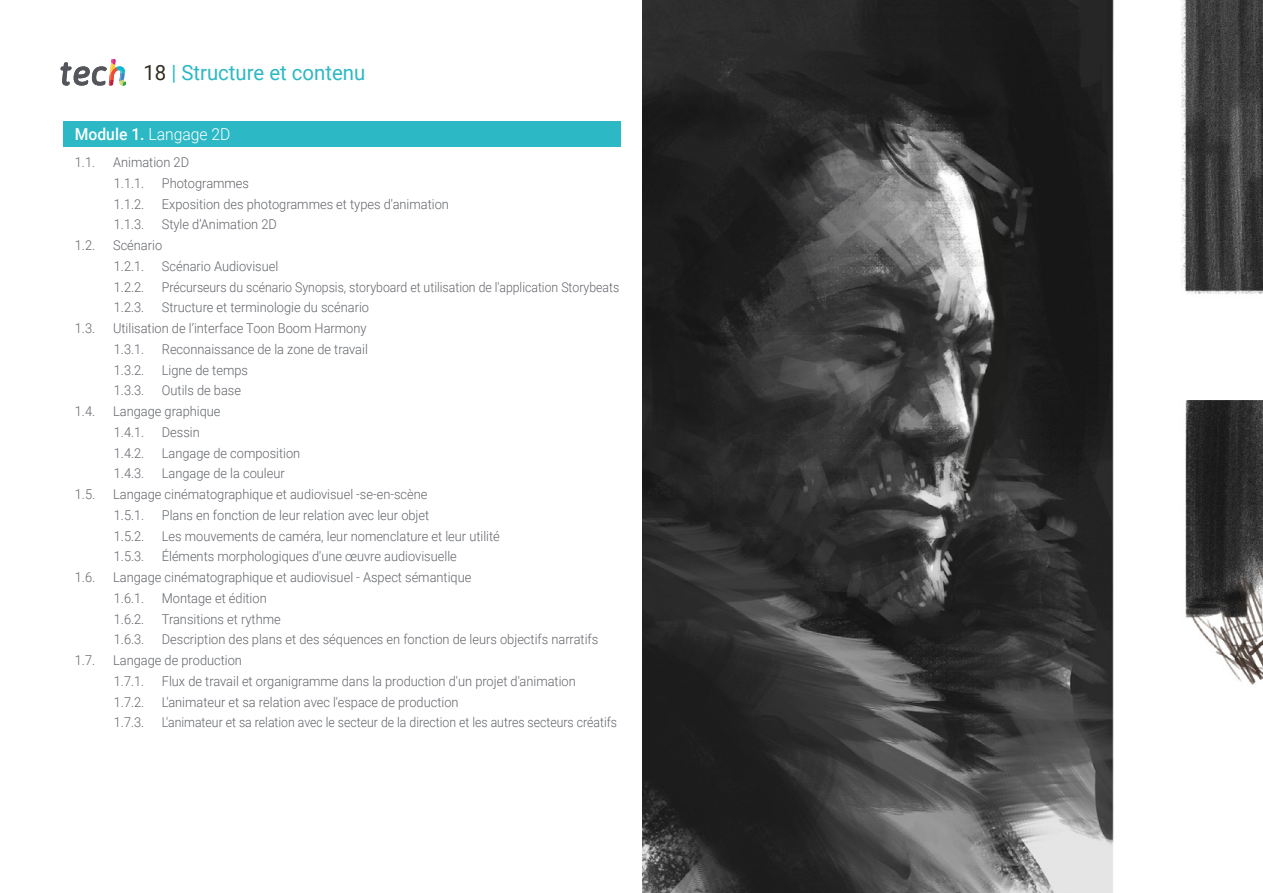
<style>
.page{position:relative;width:1263px;height:893px;background:#fff}
.page>*{position:absolute;margin:0;border:0;box-sizing:border-box;transform-origin:0 0}
.t1{font:21px "Roboto";color:#2db8c5}
.t2{font:300 16.5px "Roboto";color:#fff;scale:.95 1}
.t3{font:300 13.5px/20.7px "Roboto";color:#61646a;scale:.95 1}
.t4{font:300 13.5px "Roboto";color:#61646a;scale:.91 1}
.s1{color:#312e20}
.s2{font-weight:500}
</style>
<div class="page">
<img style="left:642px;top:0;width:621px;height:893px">
<div style="left:64px;top:121px;width:557px;height:25px;background:#2db8c5"></div>
<svg style="left:61px;top:59px;width:65px;height:27px"></svg>
<h1 class="t1" style="left:144px;top:57px;width:223px"><span class="s1">18</span> | Structure et contenu</h1>
<p class="t2" style="left:75px;top:123px;width:165px"><span class="s2">Module 1.</span> Langage 2D</p>
<p class="t3" style="left:75px;top:151px;width:23px">1.1.</p>
<p class="t3" style="left:113px;top:151px;width:81px">Animation 2D<br>1.1.1.</p>
<p class="t3" style="left:162px;top:172px;width:93px">Photogrammes</p>
<p class="t3" style="left:114px;top:193px;width:34px">1.1.2.</p>
<p class="t3" style="left:162px;top:193px;width:304px">Exposition des photogrammes et types d'animation</p>
<p class="t3" style="left:114px;top:214px;width:34px">1.1.3.</p>
<p class="t3" style="left:162px;top:214px;width:123px">Style d’Animation 2D</p>
<p class="t3" style="left:75px;top:234px;width:23px">1.2.</p>
<p class="t3" style="left:113px;top:234px;width:53px">Scénario<br>1.2.1.</p>
<p class="t3" style="left:162px;top:255px;width:124px">Scénario Audiovisuel</p>
<p class="t3" style="left:114px;top:276px;width:34px">1.2.2.</p>
<p class="t4" style="left:162px;top:277px;width:504px">Précurseurs du scénario Synopsis, storyboard et utilisation de l'application Storybeats</p>
<p class="t3" style="left:114px;top:297px;width:34px">1.2.3.</p>
<p class="t3" style="left:162px;top:297px;width:220px">Structure et terminologie du scénario</p>
<p class="t3" style="left:75px;top:317px;width:23px">1.3.</p>
<p class="t3" style="left:113px;top:317px;width:268px">Utilisation de l’interface Toon Boom Harmony<br>1.3.1.</p>
<p class="t3" style="left:162px;top:338px;width:218px">Reconnaissance de la zone de travail</p>
<p class="t3" style="left:114px;top:359px;width:34px">1.3.2.</p>
<p class="t3" style="left:162px;top:359px;width:92px">Ligne de temps</p>
<p class="t3" style="left:114px;top:380px;width:34px">1.3.3.</p>
<p class="t3" style="left:162px;top:380px;width:85px">Outils de base</p>
<p class="t3" style="left:75px;top:400px;width:23px">1.4.</p>
<p class="t3" style="left:113px;top:400px;width:115px">Langage graphique<br>1.4.1.</p>
<p class="t3" style="left:162px;top:421px;width:41px">Dessin</p>
<p class="t3" style="left:114px;top:442px;width:34px">1.4.2.</p>
<p class="t3" style="left:162px;top:442px;width:147px">Langage de composition</p>
<p class="t3" style="left:114px;top:463px;width:34px">1.4.3.</p>
<p class="t3" style="left:162px;top:463px;width:131px">Langage de la couleur</p>
<p class="t3" style="left:75px;top:483px;width:23px">1.5.</p>
<p class="t3" style="left:113px;top:483px;width:332px">Langage cinématographique et audiovisuel -se-en-scène<br>1.5.1.</p>
<p class="t3" style="left:162px;top:504px;width:283px">Plans en fonction de leur relation avec leur objet</p>
<p class="t3" style="left:114px;top:525px;width:34px">1.5.2.</p>
<p class="t3" style="left:162px;top:525px;width:357px">Les mouvements de caméra, leur nomenclature et leur utilité</p>
<p class="t3" style="left:114px;top:546px;width:34px">1.5.3.</p>
<p class="t3" style="left:162px;top:546px;width:312px">Éléments morphologiques d'une œuvre audiovisuelle</p>
<p class="t3" style="left:75px;top:566px;width:23px">1.6.</p>
<p class="t3" style="left:113px;top:566px;width:379px">Langage cinématographique et audiovisuel - Aspect sémantique<br>1.6.1.</p>
<p class="t3" style="left:162px;top:587px;width:112px">Montage et édition</p>
<p class="t3" style="left:114px;top:608px;width:34px">1.6.2.</p>
<p class="t3" style="left:162px;top:608px;width:127px">Transitions et rythme</p>
<p class="t3" style="left:114px;top:629px;width:34px">1.6.3.</p>
<p class="t3" style="left:162px;top:629px;width:461px">Description des plans et des séquences en fonction de leurs objectifs narratifs</p>
<p class="t3" style="left:75px;top:649px;width:23px">1.7.</p>
<p class="t3" style="left:113px;top:649px;width:137px">Langage de production<br>1.7.1.</p>
<p class="t3" style="left:162px;top:670px;width:437px">Flux de travail et organigramme dans la production d'un projet d'animation</p>
<p class="t3" style="left:114px;top:691px;width:34px">1.7.2.</p>
<p class="t3" style="left:162px;top:691px;width:314px">L'animateur et sa relation avec l'espace de production</p>
<p class="t3" style="left:114px;top:712px;width:34px">1.7.3.</p>
<p class="t4" style="left:162px;top:713px;width:502px">L'animateur et sa relation avec le secteur de la direction et les autres secteurs créatifs</p>
</div>
